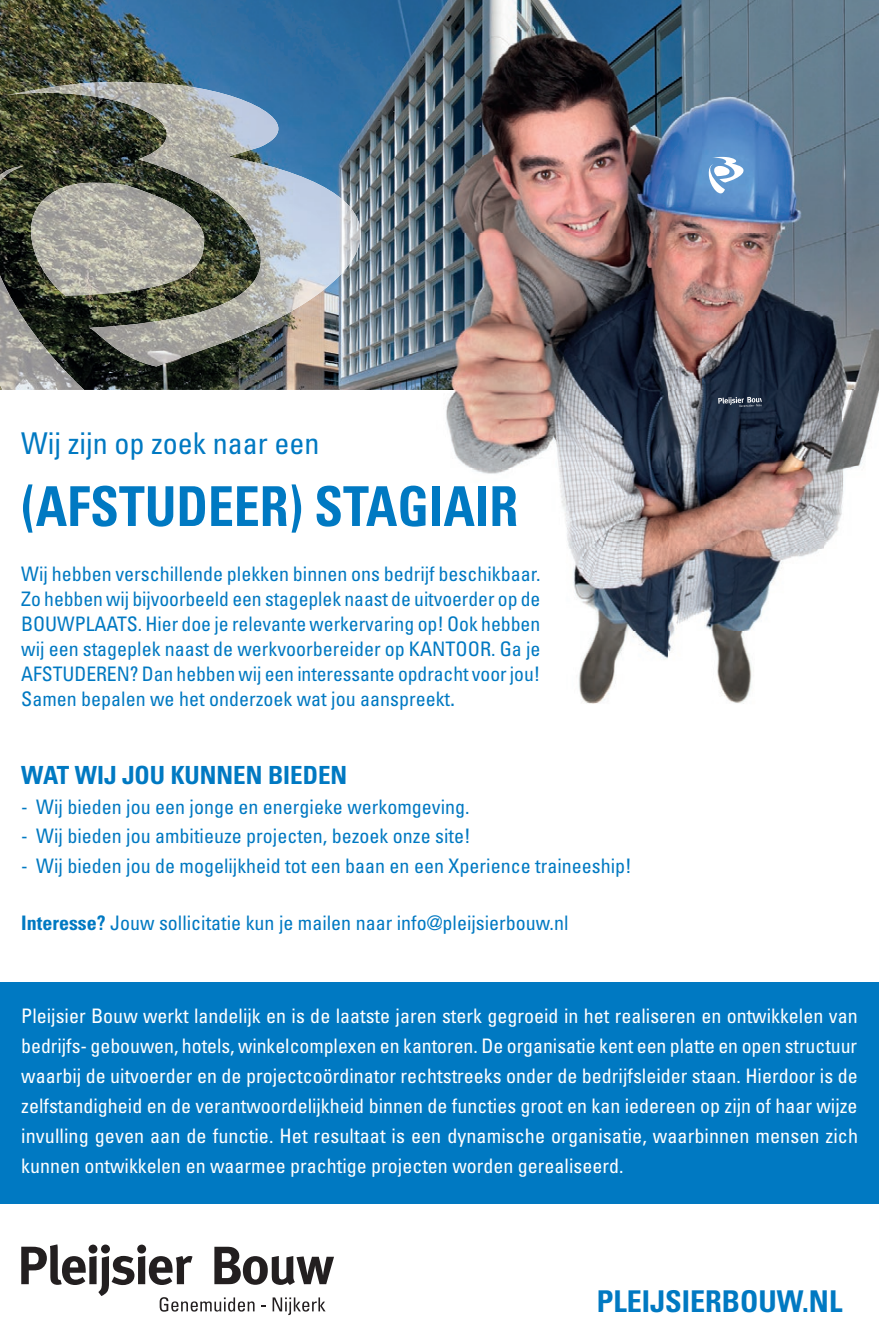
<style>
.page{position:relative;width:879px;height:1340px;background:#fff}
.page>*{position:absolute;margin:0;border:0;box-sizing:border-box;transform-origin:0 0}
.t1{font:700 condensed 55px "Univers";color:#0079c2;scale:.94 1}
.t2{font:condensed 30px "Univers";color:#0079c2}
.t3{font:700 condensed 30px "Univers LT Std";color:#0079c2}
.t4{font:700 condensed 25px "Univers";color:#0079c2}
.t5{font:condensed 20px/25px "Univers";color:#0079c2;text-align:justify}
.t6{font:condensed 20px/30px "Univers";color:#fff;text-align:justify}
.s1{font-size:22.5px}
.s2{font-weight:700}
</style>
<div class="page">
<img style="left:0;top:0;width:437px;height:390px">
<img style="left:0;top:166px;width:84px;height:224px">
<img style="left:6px;top:82px;width:431px;height:284px">
<div style="left:0;top:982px;width:879px;height:221px;background:#0079c2"></div>
<svg style="left:21px;top:1244px;width:313px;height:70px"></svg>
<img style="left:437px;top:0;width:442px;height:704px">
<svg style="left:718px;top:397px;width:44px;height:10px"></svg>
<svg style="left:707px;top:156px;width:43px;height:39px"></svg>
<h2 class="t2" style="left:21px;top:424px;width:300px">Wij zijn op zoek naar een</h2>
<h1 class="t1" style="left:21px;top:472px;width:530px">(AFSTUDEER) STAGIAIR</h1>
<p class="t5" style="left:21px;top:561px;width:521px">Wij hebben verschillende plekken binnen ons bedrijf beschikbaar.<br>Zo hebben wij bijvoorbeeld een stageplek naast de uitvoerder op de BOUWPLAATS. Hier doe je relevante werkervaring op! Ook hebben wij een stageplek naast de werkvoorbereider op KANTOOR. Ga je AFSTUDEREN? Dan hebben wij een interessante opdracht voor jou!<br>Samen bepalen we het onderzoek wat jou aanspreekt<span class="s1">.</span></p>
<p class="t4" style="left:21px;top:759px;width:327px">WAT WIJ JOU KUNNEN BIEDEN</p>
<p class="t5" style="left:21px;top:793px;width:450px">- Wij bieden jou een jonge en energieke werkomgeving.</p>
<p class="t5" style="left:21px;top:823px;width:451px">- Wij bieden jou ambitieuze projecten, bezoek onze site!</p>
<p class="t5" style="left:21px;top:853px;width:612px">- Wij bieden jou de mogelijkheid tot een baan en een Xperience traineeship!</p>
<p class="t5" style="left:21px;top:910px;width:549px"><span class="s2">Interesse?</span> Jouw sollicitatie kun je mailen naar info@pleijsierbouw.nl</p>
<p class="t6" style="left:21px;top:1001px;width:838px">Pleijsier Bouw werkt landelijk en is de laatste jaren sterk gegroeid in het realiseren en ontwikkelen van bedrijfs- gebouwen, hotels, winkelcomplexen en kantoren. De organisatie kent een platte en open structuur waarbij de uitvoerder en de projectcoördinator rechtstreeks onder de bedrijfsleider staan. Hierdoor is de zelfstandigheid en de verantwoordelijkheid binnen de functies groot en kan iedereen op zijn of haar wijze invulling geven aan de functie. Het resultaat is een dynamische organisatie, waarbinnen mensen zich kunnen ontwikkelen en waarmee prachtige projecten worden gerealiseerd.</p>
<h2 class="t3" style="left:597px;top:1282px;width:247px">PLEIJSIERBOUW.NL</h2>
</div>
